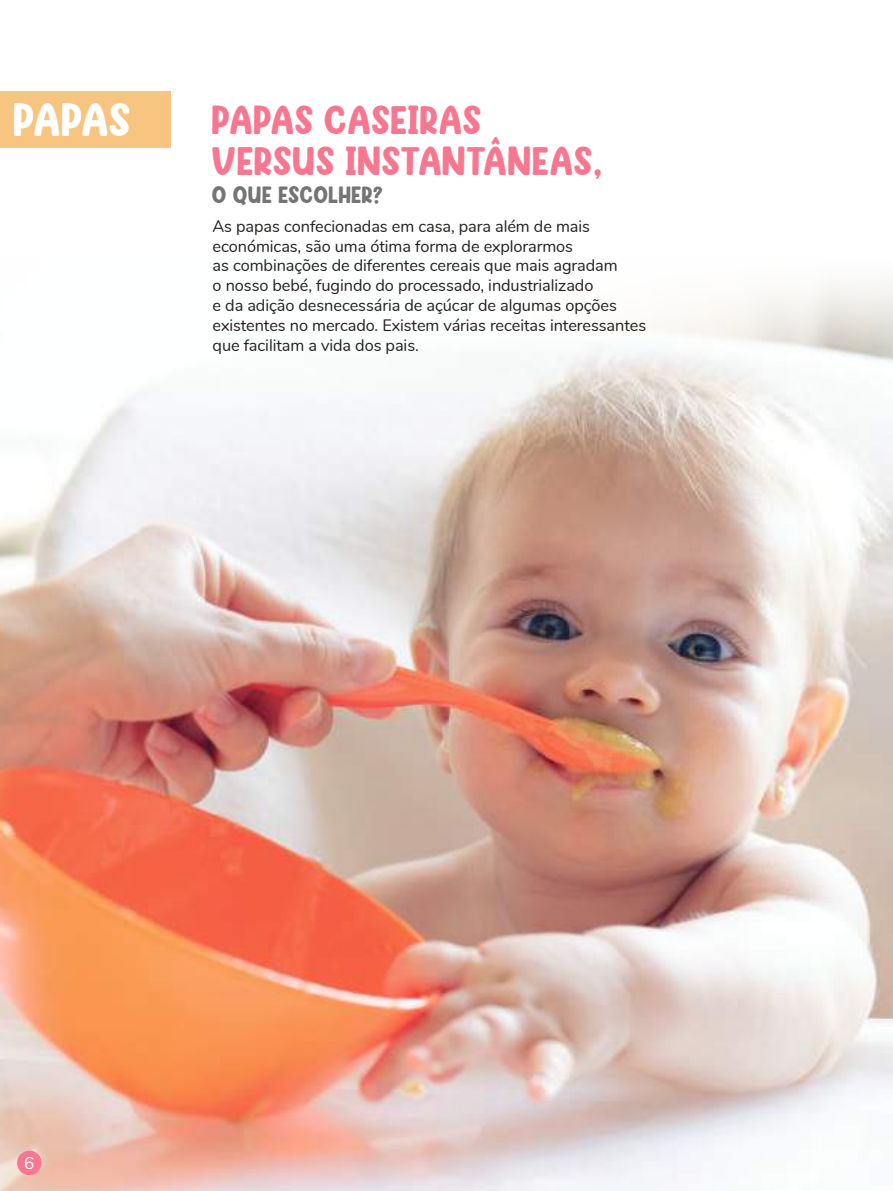
<style>
.page{position:relative;width:893px;height:1191px;background:#fff}
.page>*{position:absolute;margin:0;border:0;box-sizing:border-box;transform-origin:0 0}
.t1{font:46.8px "Milk Kids";color:#fff}
.t2{font:40.5px/40.5px "Milk Kids";color:#f77791}
.t3{font:24px "Milk Kids";color:#757475}
.t4{font:16.95px "Nunito";color:#fff}
.t5{font:16.5px/19.8px "Nunito";letter-spacing:-.005em;color:#241f1f}
</style>
<div class="page">
<img style="left:0;top:286px;width:893px;height:905px">
<div style="left:0;top:91px;width:170px;height:57px;background:#f7c580"></div>
<div style="left:17px;top:1150px;width:25px;height:25px;background:#f77791;border-radius:50%"></div>
<h1 class="t1" style="left:14px;top:91px;width:25px">PAPA</h1>
<h1 class="t1" style="left:110px;top:91px;width:24px">S</h1>
<h2 class="t2" style="left:213px;top:100px;width:391px">PAPAS CASEIRAS<br>VERSUS INSTANTÂNEAS,</h2>
<h3 class="t3" style="left:213px;top:181px;width:172px">O QUE ESCOLHER?</h3>
<p class="t5" style="left:213px;top:215px;width:435px">As papas confecionadas em casa, para além de mais económicas, são uma ótima forma de explorarmos<br>as combinações de diferentes cereais que mais agradam<br>o nosso bebé, fugindo do processado, industrializado<br>e da adição desnecessária de açúcar de algumas opções existentes no mercado. Existem várias receitas interessantes que facilitam a vida dos pais.</p>
<p class="t4" style="left:24px;top:1150px;width:12px">6</p>
</div>
